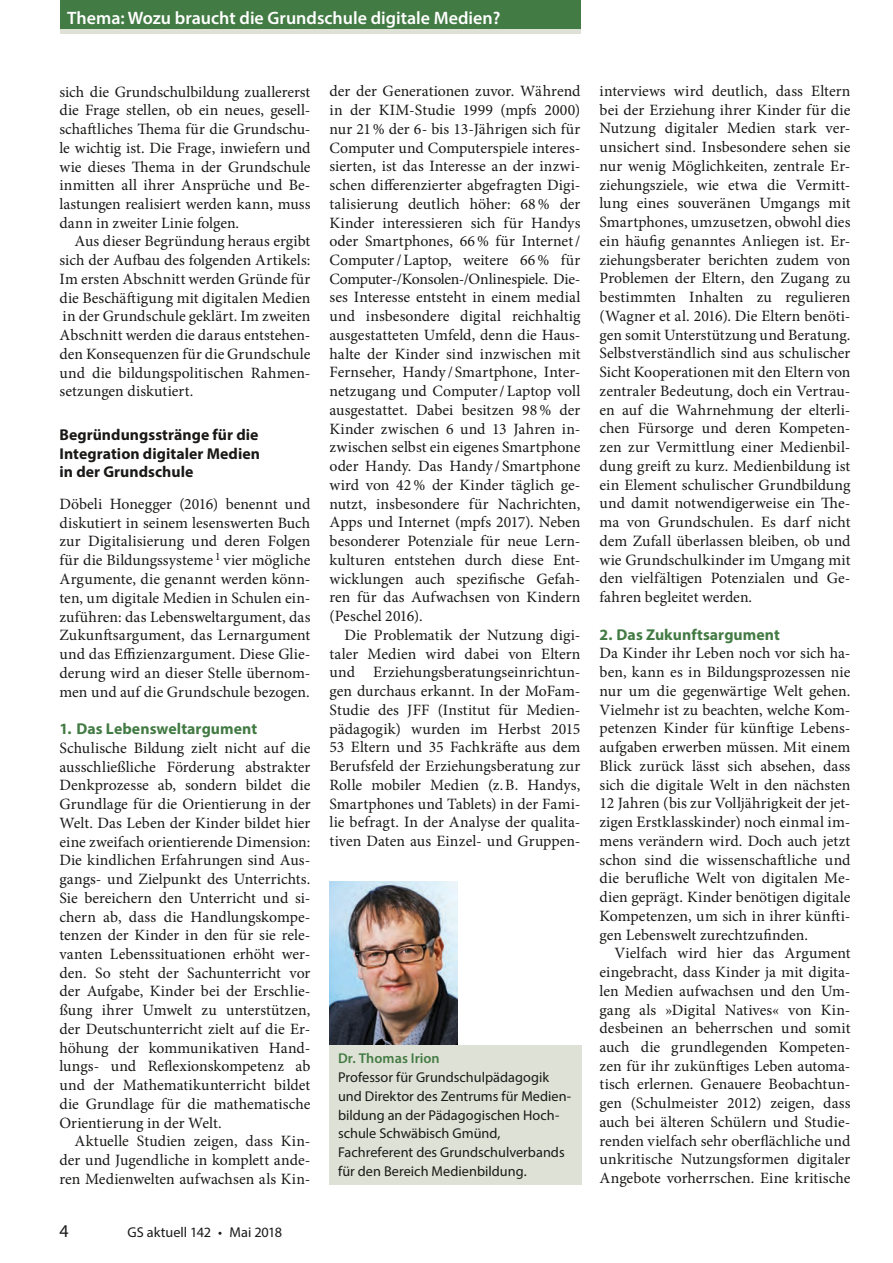
<style>
.page{position:relative;width:893px;height:1263px;background:#fff}
.page>*{position:absolute;margin:0;border:0;box-sizing:border-box;transform-origin:0 0}
.t1{font:600 18px "Myriad Pro";color:#fff}
.t2{font:18px "Myriad Pro";color:#1a1918}
.t3{font:15.75px/18.8px "Minion Pro";color:#1a1918;text-align:justify}
.t4{font:700 15.75px/18.8px "Myriad Pro";letter-spacing:.005em;color:#1a1918;text-align:justify}
.t5{font:700 15.75px "Myriad Pro";letter-spacing:.005em;color:#437b44}
.t6{font:14.25px/18.8px "Myriad Pro";color:#1a1918}
.t7{font:600 14.25px "Myriad Pro";color:#437b44}
</style>
<div class="page">
<div style="left:60px;top:0;width:520px;height:33px;background:#437b44"></div>
<hr style="left:60px;top:30px;width:520px;height:4px;background:#dee1d5">
<img style="left:330px;top:881px;width:127px;height:164px">
<div style="left:330px;top:1045px;width:252px;height:139px;background:#dee1d5"></div>
<p class="t1" style="left:67px;top:11px;width:435px">Thema: Wozu braucht die Grundschule digitale Medien?</p>
<p class="t3" style="left:60px;top:83px;width:253px">sich die Grundschulbildung zuallererst die Frage stellen, ob ein neues, gesell&shy;schaftliches Thema für die Grundschu&shy;le wichtig ist. Die Frage, inwiefern und wie dieses Thema in der Grundschule inmitten all ihrer Ansprüche und Be&shy;lastungen realisiert werden kann, muss dann in zweiter Linie folgen.</p>
<p class="t3" style="left:60px;top:233px;width:252px;text-indent:15px">Aus dieser Begründung heraus ergibt sich der Aufbau des folgenden Artikels:<br>Im ersten Abschnitt werden Gründe für die Beschäftigung mit digitalen Medien in der Grundschule geklärt. Im zweiten Abschnitt werden die daraus entstehen&shy;den Konsequenzen für die Grundschule und die bildungspolitischen Rahmen&shy;setzungen diskutiert.</p>
<p class="t4" style="left:60px;top:427px;width:202px">Begründungsstränge für die Integration digitaler Medien in der Grundschule</p>
<p class="t3" style="left:60px;top:496px;width:252px">Döbeli Honegger (2016) benennt und diskutiert in seinem lesenswerten Buch zur Digitalisierung und deren Folgen für die Bildungssysteme <sup>1</sup> vier mögliche Argumente, die genannt werden könn&shy;ten, um digitale Medien in Schulen ein&shy;zuführen: das Lebensweltargument, das Zukunftsargument, das Lern argu ment und das Effizienzargument. Diese Glie&shy;derung wird an dieser Stelle übernom&shy;men und auf die Grundschule bezogen.</p>
<p class="t5" style="left:60px;top:723px;width:199px">1. Das Lebensweltargument</p>
<p class="t3" style="left:60px;top:740px;width:253px">Schulische Bildung zielt nicht auf die ausschließliche Förderung abstrakter Denkprozesse ab, sondern bildet die Grundlage für die Orientierung in der Welt. Das Leben der Kinder bildet hier eine zweifach orientierende Dimension:<br>Die kindlichen Erfahrungen sind Aus&shy;gangs- und Zielpunkt des Unterrichts.<br>Sie bereichern den Unterricht und si&shy;chern ab, dass die Handlungskompe&shy;tenzen der Kinder in den für sie rele&shy;vanten Lebenssituationen erhöht wer&shy;den. So steht der Sachunterricht vor der Aufgabe, Kinder bei der Erschlie&shy;ßung ihrer Umwelt zu unterstützen, der Deutschunterricht zielt auf die Er&shy;höhung der kommunikativen Hand&shy;lungs- und Reflexionskompetenz ab und der Mathematikunterricht bildet die Grundlage für die mathematische Orientierung in der Welt.</p>
<p class="t3" style="left:60px;top:1133px;width:252px;text-indent:15px">Aktuelle Studien zeigen, dass Kin&shy;der und Jugendliche in komplett ande&shy;ren Medienwelten aufwachsen als Kin-</p>
<p class="t2" style="left:60px;top:1224px;width:11px">4</p>
<p class="t6" style="left:128px;top:1224px;width:156px">GS aktuell 142 • Mai 2018</p>
<p class="t3" style="left:330px;top:83px;width:252px">der der Generationen zuvor. Während in der KIM-Studie 1999 (mpfs 2000) nur 21 % der 6- bis 13-Jährigen sich für Computer und Computerspiele interes&shy;sierten, ist das Interesse an der inzwi&shy;schen differenzierter abgefragten Digi&shy;talisierung deutlich höher: 68 % der Kinder interessieren sich für Handys oder Smartphones, 66 % für Internet / Computer / Laptop, weitere 66 % für Computer-/Konsolen-/Onlinespiele. Die&shy;ses Interesse entsteht in einem medial und insbesondere digital reichhaltig ausgestatteten Umfeld, denn die Haus&shy;halte der Kinder sind inzwischen mit Fernseher, Handy / Smartphone, Inter&shy;netzugang und Computer / Laptop voll ausgestattet. Dabei besitzen 98 % der Kinder zwischen 6 und 13 Jahren in&shy;zwischen selbst ein eigenes Smartphone oder Handy. Das Handy / Smartphone wird von 42 % der Kinder täglich ge&shy;nutzt, insbesondere für Nachrichten, Apps und Internet (mpfs 2017). Neben besonderer Potenziale für neue Lern&shy;kulturen entstehen durch diese Ent&shy;wicklungen auch spezifische Gefah&shy;ren für das Aufwachsen von Kindern ( Peschel 2016).</p>
<p class="t3" style="left:330px;top:627px;width:252px;text-indent:15px">Die Problematik der Nutzung digi&shy;taler Medien wird dabei von Eltern und Erziehungsberatungseinrichtun&shy;gen durchaus erkannt. In der MoFam-Studie des JFF (Institut für Medien&shy;pädagogik) wurden im Herbst 2015<br>53 Eltern und 35 Fachkräfte aus dem Berufsfeld der Erziehungsberatung zur Rolle mobiler Medien (z. B. Handys, Smartphones und Tablets) in der Fami&shy;lie befragt. In der Analyse der qualita&shy;tiven Daten aus Einzel- und Gruppen-</p>
<p class="t7" style="left:338px;top:1053px;width:103px">Dr. Thomas Irion</p>
<p class="t6" style="left:338px;top:1069px;width:235px">Professor für Grundschulpädagogik und Direktor des Zentrums für Medien&shy;bildung an der Pädagogischen Hoch&shy;schule Schwäbisch Gmünd, Fachreferent des Grundschulverbands für den Bereich Medienbildung.</p>
<p class="t3" style="left:600px;top:83px;width:253px">interviews wird deutlich, dass Eltern bei der Erziehung ihrer Kinder für die Nutzung digitaler Medien stark ver&shy;unsichert sind. Insbesondere sehen sie nur wenig Möglichkeiten, zentrale Er&shy;ziehungsziele, wie etwa die Vermitt&shy;lung eines souveränen Umgangs mit Smartphones, umzusetzen, obwohl dies ein häufig genanntes Anliegen ist. Er&shy;ziehungsberater berichten zudem von Problemen der Eltern, den Zugang zu bestimmten Inhalten zu regulieren ( Wagner et al. 2016). Die Eltern benöti&shy;gen somit Unterstützung und Beratung.<br>Selbstverständlich sind aus schulischer Sicht Kooperationen mit den Eltern von zentraler Bedeutung, doch ein Vertrau&shy;en auf die Wahrnehmung der elterli&shy;chen Fürsorge und deren Kompeten&shy;zen zur Vermittlung einer Medienbil&shy;dung greift zu kurz. Medienbildung ist ein Element schulischer Grundbildung und damit notwendigerweise ein The&shy;ma von Grundschulen. Es darf nicht dem Zufall überlassen bleiben, ob und wie Grundschulkinder im Umgang mit den vielfältigen Potenzialen und Ge&shy;fahren begleitet werden.</p>
<p class="t5" style="left:600px;top:628px;width:182px">2. Das Zukunftsargument</p>
<p class="t3" style="left:600px;top:645px;width:252px">Da Kinder ihr Leben noch vor sich ha&shy;ben, kann es in Bildungsprozessen nie nur um die gegenwärtige Welt gehen.<br>Vielmehr ist zu beachten, welche Kom&shy;petenzen Kinder für künftige Lebens&shy;aufgaben erwerben müssen. Mit einem Blick zurück lässt sich absehen, dass sich die digitale Welt in den nächsten 12 Jahren (bis zur Volljährigkeit der jet&shy;zigen Erstklasskinder) noch einmal im&shy;mens verändern wird. Doch auch jetzt schon sind die wissenschaftliche und die berufliche Welt von digitalen Me&shy;dien geprägt. Kinder benötigen digitale Kompetenzen, um sich in ihrer künfti&shy;gen Lebenswelt zurechtzufinden.</p>
<p class="t3" style="left:600px;top:945px;width:252px;text-indent:15px">Vielfach wird hier das Argument eingebracht, dass Kinder ja mit digita&shy;len Medien aufwachsen und den Um&shy;gang als »Digital Natives« von Kin&shy;desbeinen an beherrschen und somit auch die grundlegenden Kompeten&shy;zen für ihr zukünftiges Leben automa&shy;tisch erlernen. Genauere Beobachtun&shy;gen (Schulmeister 2012) zeigen, dass auch bei älteren Schülern und Studie&shy;renden vielfach sehr oberflächliche und unkritische Nutzungsformen digitaler Angebote vorherrschen. Eine kritische</p>
</div>
